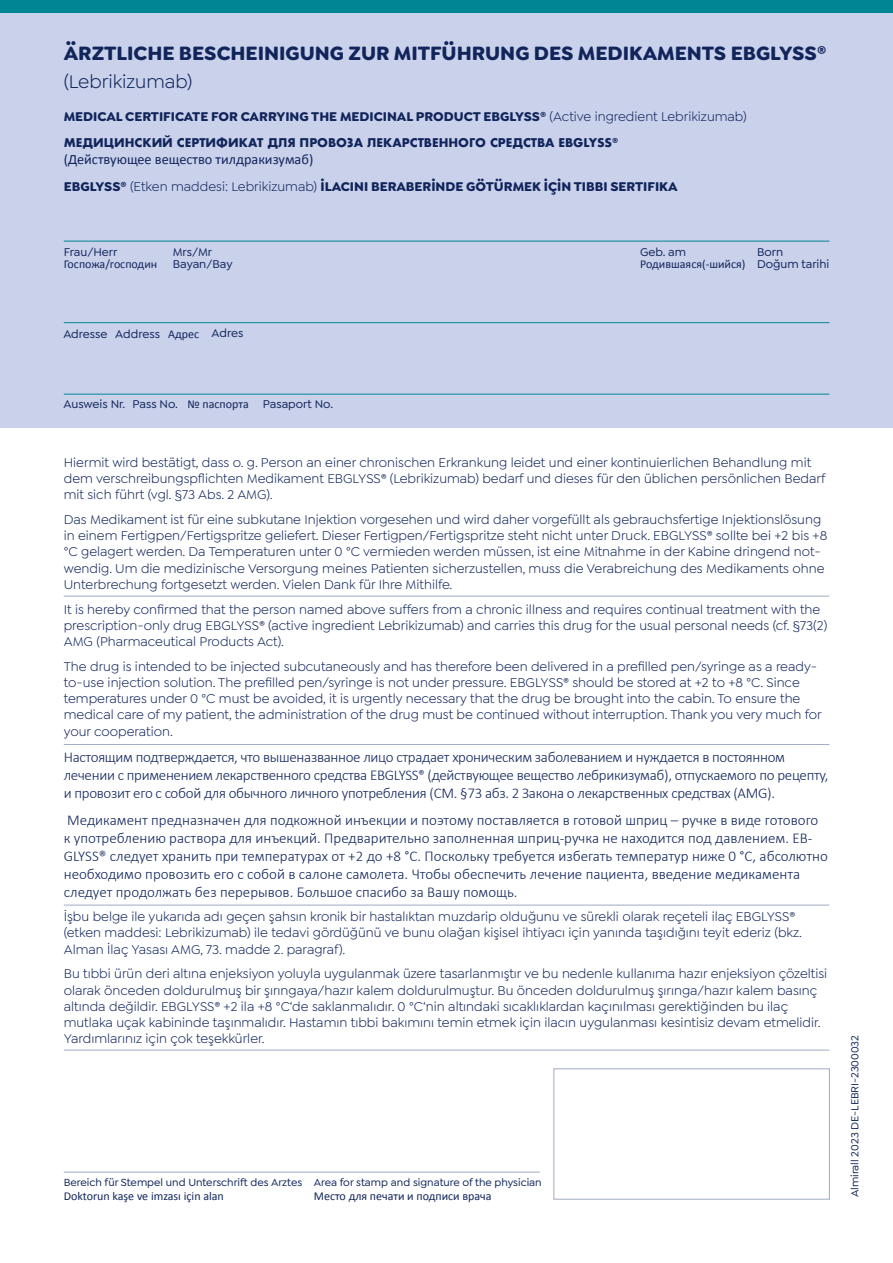
<style>
.page{position:relative;width:893px;height:1263px;background:#fff}
.page>*{position:absolute;margin:0;border:0;box-sizing:border-box;transform-origin:0 0}
.t1{font:700 20.55px "Goldplay";color:#11255b}
.t2{font:19.5px "Goldplay";color:#11255b}
.t3{font:300 15px/18px "Calibri";letter-spacing:-.005em;color:#11255b}
.t4{font:14.25px "Calibri";color:#11255b}
.t5{font:13.5px/16.2px "Goldplay";color:#11255b}
.t6{font:700 13.5px "Goldplay";color:#11255b}
.t7{font:500 12px/12px "Goldplay";color:#11255b}
.t8{font:12px "Calibri";color:#11255b}
.t9{font:700 11.7px "Futura";color:#11255b}
.t10{font:500 10.95px "Goldplay";color:#11255b}
.s1{font-weight:400}
.s2{font-family:"Goldplay";font-size:13.5px}
.s3{font-family:"Calibri";font-weight:400}
.s4{font-family:"Goldplay";font-weight:400;font-size:13.5px}
</style>
<div class="page">
<div style="left:0;top:13px;width:893px;height:414px;background:#cad1eb"></div>
<div style="left:0;top:0;width:893px;height:13px;background:#008595"></div>
<hr style="left:64px;top:241px;width:765px;height:1px;background:#008595">
<hr style="left:64px;top:322px;width:765px;height:1px;background:#008595">
<hr style="left:64px;top:394px;width:765px;height:1px;background:#008595">
<hr style="left:64px;top:596px;width:765px;height:1px;background:#a2aac5">
<hr style="left:64px;top:744px;width:765px;height:1px;background:#a2aac5">
<hr style="left:64px;top:905px;width:765px;height:1px;background:#a2aac5">
<hr style="left:64px;top:1050px;width:765px;height:1px;background:#a2aac5">
<div style="left:553px;top:1068px;width:277px;height:131px;border:1px solid #a2aac5"></div>
<hr style="left:64px;top:1172px;width:476px;height:1px;background:#a2aac5">
<h1 class="t1" style="left:64px;top:40px;width:764px">ÄRZTLICHE BESCHEINIGUNG ZUR MITFÜHRUNG DES MEDIKAMENTS EBGLYSS®</h1>
<h2 class="t2" style="left:64px;top:70px;width:130px">(Lebrikizumab)</h2>
<p class="t6" style="left:64px;top:108px;width:684px">MEDICAL CERTIFICATE FOR CARRYING THE MEDICINAL PRODUCT EBGLYSS® <span class="s1">(Active ingredient Lebrikizumab)</span></p>
<p class="t9" style="left:64px;top:134px;width:556px">МЕДИЦИНСКИЙ СЕРТИФИКАТ ДЛЯ ПРОВОЗА ЛЕКАРСТВЕННОГО СРЕДСТВА EBGLYSS<span class="s2">®</span></p>
<p class="t4" style="left:64px;top:150px;width:251px">(Действующее вещество тилдракизумаб)</p>
<p class="t6" style="left:64px;top:178px;width:615px">EBGLYSS® <span class="s1">(Etken maddesi: Lebrikizumab)</span> İLACINI BERABERİNDE GÖTÜRMEK İÇİN TIBBI SERTIFIKA</p>
<p class="t7" style="left:64px;top:246px;width:55px">Frau/Herr</p>
<p class="t8" style="left:64px;top:256px;width:95px">Госпожа/господин</p>
<p class="t7" style="left:173px;top:246px;width:61px">Mrs/Mr<br>Bayan/Bay</p>
<p class="t7" style="left:640px;top:246px;width:48px">Geb. am</p>
<p class="t8" style="left:640px;top:256px;width:107px">Родившаяся(-шийся)</p>
<p class="t7" style="left:757px;top:246px;width:74px">Born<br>Doğum tarihi</p>
<p class="t7" style="left:63px;top:328px;width:181px">Adresse Address <span class="s3">Адрес</span> Adres</p>
<p class="t7" style="left:64px;top:398px;width:271px">Ausweis Nr. Pass No. <span class="s3">№ паспорта</span> Pasaport No.</p>
<p class="t5" style="left:64px;top:454px;width:763px">Hiermit wird bestätigt, dass o. g. Person an einer chronischen Erkrankung leidet und einer kontinuierlichen Behandlung mit dem verschreibungspflichten Medikament EBGLYSS® (Lebrikizumab) bedarf und dieses für den üblichen persönlichen Bedarf mit sich führt (vgl. §73 Abs. 2 AMG).</p>
<p class="t5" style="left:64px;top:511px;width:765px">Das Medikament ist für eine subkutane Injektion vorgesehen und wird daher vorgefüllt als gebrauchsfertige Injektionslösung in einem Fertigpen/Fertigspritze geliefert. Dieser Fertigpen/Fertigspritze steht nicht unter Druck. EBGLYSS® sollte bei +2 bis +8 °C gelagert werden. Da Temperaturen unter 0 °C vermieden werden müssen, ist eine Mitnahme in der Kabine dringend not&shy;wendig. Um die medizinische Versorgung meines Patienten sicherzustellen, muss die Verabreichung des Medikaments ohne Unterbrechung fortgesetzt werden. Vielen Dank für Ihre Mithilfe.</p>
<p class="t5" style="left:64px;top:601px;width:765px">It is hereby confirmed that the person named above suffers from a chronic illness and requires continual treatment with the prescription-only drug EBGLYSS® (active ingredient Lebrikizumab) and carries this drug for the usual personal needs (cf. §73(2)<br>AMG (Pharmaceutical Products Act).</p>
<p class="t5" style="left:64px;top:658px;width:759px">The drug is intended to be injected subcutaneously and has therefore been delivered in a prefilled pen/syringe as a ready&shy;to-use injection solution. The prefilled pen/syringe is not under pressure. EBGLYSS® should be stored at +2 to +8 °C. Since temperatures under 0 °C must be avoided, it is urgently necessary that the drug be brought into the cabin. To ensure the medical care of my patient, the administration of the drug must be continued without interruption. Thank you very much for your cooperation.</p>
<p class="t3" style="left:64px;top:748px;width:766px">Настоящим подтверждается, что вышеназванное лицо страдает хроническим заболеванием и нуждается в постоянном лечении с применением лекарственного средства EBGLYSS<span class="s4">®</span> (действующее вещество лебрикизумаб), отпускаемого по рецепту, и провозит его с собой для обычного личного употребления (CM. §73 абз. 2 Закона о лекарственных средствах (AMG).</p>
<p class="t3" style="left:64px;top:810px;width:766px">Медикамент предназначен для подкожной инъекции и поэтому поставляется в готовой шприц – ручке в виде готового<br>к употреблению раствора для инъекций. Предварительно заполненная шприц-ручка не находится под давлением. EB-GLYSS® следует хранить при температурах от +2 до +8 °C. Поскольку требуется избегать температур ниже 0 °C, абсолютно необходимо провозить его с собой в салоне самолета. Чтобы обеспечить лечение пациента, введение медикамента следует продолжать без перерывов. Большое спасибо за Вашу помощь.</p>
<p class="t5" style="left:64px;top:909px;width:740px">İşbu belge ile yukarıda adı geçen şahsın kronik bir hastalıktan muzdarip olduğunu ve sürekli olarak reçeteli ilaç EBGLYSS® (etken maddesi: Lebrikizumab) ile tedavi gördüğünü ve bunu olağan kişisel ihtiyacı için yanında taşıdığını teyit ederiz (bkz.<br>Alman İlaç Yasası AMG, 73. madde 2. paragraf).</p>
<p class="t5" style="left:64px;top:966px;width:765px">Bu tıbbi ürün deri altına enjeksiyon yoluyla uygulanmak üzere tasarlanmıştır ve bu nedenle kullanıma hazır enjeksiyon çözeltisi olarak önceden doldurulmuş bir şırıngaya/hazır kalem doldurulmuştur. Bu önceden doldurulmuş şırınga/hazır kalem basınç altında değildir. EBGLYSS® +2 ila +8 °C‘de saklanmalıdır. 0 °C‘nin altındaki sıcaklıklardan kaçınılması gerektiğinden bu ilaç mutlaka uçak kabininde taşınmalıdır. Hastamın tıbbi bakımını temin etmek için ilacın uygulanması kesintisiz devam etmelidir.<br>Yardımlarınız için çok teşekkürler.</p>
<p class="t10" style="left:64px;top:1176px;width:240px">Bereich für Stempel und Unterschrift des Arztes</p>
<p class="t8" style="left:64px;top:1187px;width:162px">Doktorun kaşe ve imzası için alan</p>
<p class="t10" style="left:314px;top:1176px;width:229px">Area for stamp and signature of the physician</p>
<p class="t8" style="left:314px;top:1187px;width:179px">Место для печати и подписи врача</p>
<p class="t10" style="left:848px;top:1197px;width:164px;rotate:-90deg">Almirall 2023 DE-LEBRI-2300032</p>
</div>
